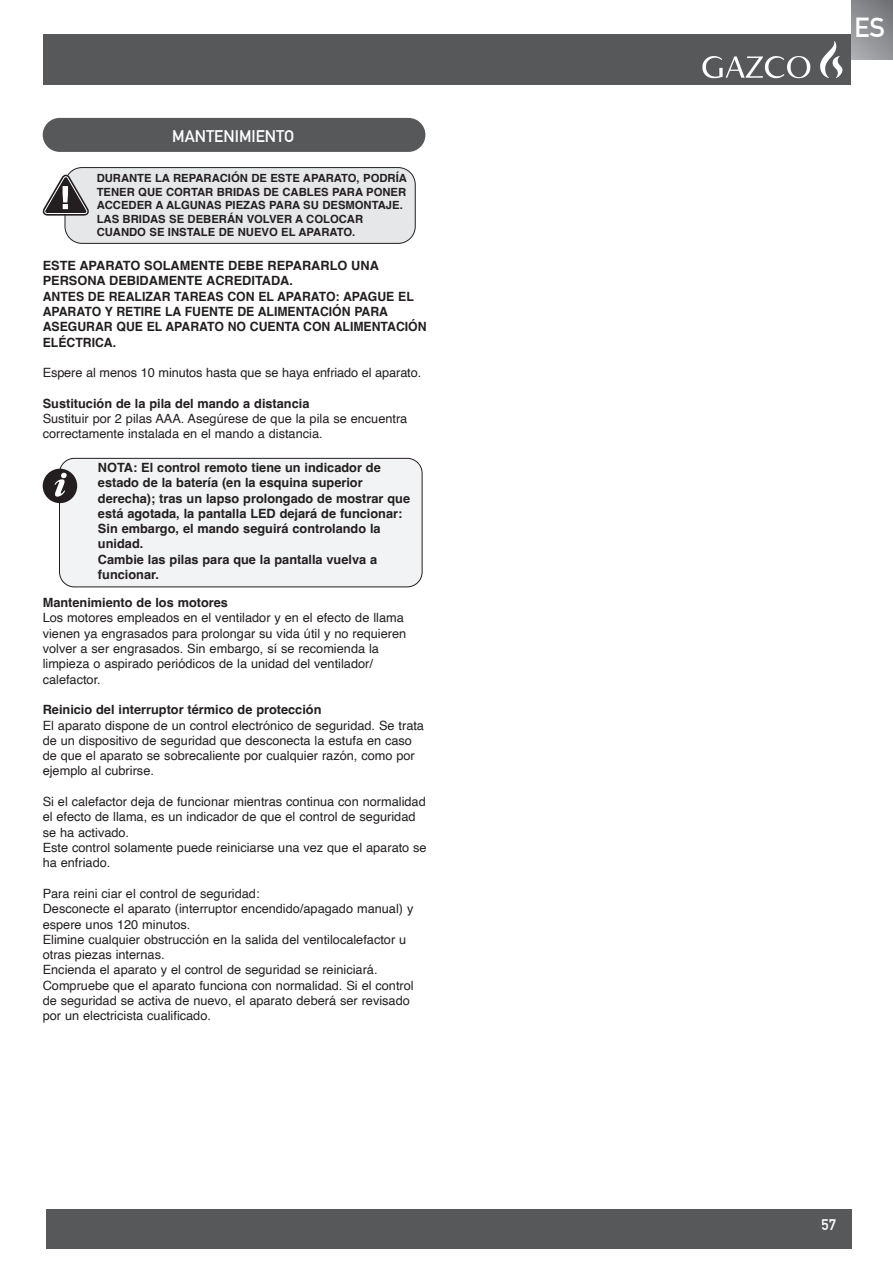
<style>
.page{position:relative;width:893px;height:1263px;background:#fff}
.page>*{position:absolute;margin:0;border:0;box-sizing:border-box;transform-origin:0 0}
.t1{font:700 27px "DIN Alternate";color:#fff}
.t2{font:700 16.5px "DIN Alternate";color:#fff}
.t3{font:700 15px "DIN Alternate";color:#fff}
.t4{font:12.75px/15.3px "Helvetica";color:#231f20}
.t5{font:700 12.75px/15.3px "Helvetica";color:#231f20}
.t6{font:700 11.25px/13.5px "Helvetica";color:#231f20}
</style>
<div class="page">
<div style="left:43px;top:35px;width:807px;height:50px;background:#57585a"></div>
<div style="left:46px;top:1209px;width:805px;height:39px;background:#57585a"></div>
<img style="left:820px;top:44px;width:14px;height:34px">
<div style="left:43px;top:118px;width:382px;height:34px;background:#57585a;border-radius:17px"></div>
<div style="left:65px;top:168px;width:350px;height:75px;background:#e6e7e9;border-radius:17px"></div>
<div style="left:65px;top:167px;width:351px;height:77px;border:1px solid #231f20;border-radius:17px"></div>
<svg style="left:42px;top:174px;width:47px;height:42px"></svg>
<div style="left:59px;top:458px;width:363px;height:129px;background:#f2f3f4;border-radius:15px"></div>
<div style="left:59px;top:458px;width:363px;height:129px;border:1px solid #231f20;border-radius:15px"></div>
<div style="left:43px;top:469px;width:34px;height:34px;background:#231f20;border-radius:50%"></div>
<svg style="left:55px;top:473px;width:12px;height:24px"></svg>
<div style="left:851px;top:0;width:42px;height:60px;background:linear-gradient(to bottom,#7a7c7f,#a2a3a7)"></div>
<p class="t2" style="left:172px;top:124px;width:124px">MANTENIMIENTO</p>
<p class="t6" style="left:97px;top:173px;width:312px">DURANTE LA REPARACIÓN DE ESTE APARATO, PODRÍA TENER QUE CORTAR BRIDAS DE CABLES PARA PONER ACCEDER A ALGUNAS PIEZAS PARA SU DESMONTAJE.<br>LAS BRIDAS SE DEBERÁN VOLVER A COLOCAR CUANDO SE INSTALE DE NUEVO EL APARATO.</p>
<p class="t5" style="left:43px;top:259px;width:385px">ESTE APARATO SOLAMENTE DEBE REPARARLO UNA PERSONA DEBIDAMENTE ACREDITADA.<br>ANTES DE REALIZAR TAREAS CON EL APARATO: APAGUE EL APARATO Y RETIRE LA FUENTE DE ALIMENTACIÓN PARA ASEGURAR QUE EL APARATO NO CUENTA CON ALIMENTACIÓN ELÉCTRICA.</p>
<p class="t4" style="left:43px;top:365px;width:380px">Espere al menos 10 minutos hasta que se haya enfriado el aparato.</p>
<p class="t5" style="left:43px;top:397px;width:268px">Sustitución de la pila del mando a distancia</p>
<p class="t4" style="left:43px;top:411px;width:366px">Sustituir por 2 pilas AAA. Asegúrese de que la pila se encuentra correctamente instalada en el mando a distancia.</p>
<p class="t5" style="left:98px;top:461px;width:314px">NOTA: El control remoto tiene un indicador de estado de la batería (en la esquina superior derecha); tras un lapso prolongado de mostrar que está agotada, la pantalla LED dejará de funcionar:<br>Sin embargo, el mando seguirá controlando la unidad.<br>Cambie las pilas para que la pantalla vuelva a funcionar.</p>
<p class="t5" style="left:43px;top:596px;width:187px">Mantenimiento de los motores</p>
<p class="t4" style="left:43px;top:611px;width:365px">Los motores empleados en el ventilador y en el efecto de llama vienen ya engrasados para prolongar su vida útil y no requieren volver a ser engrasados. Sin embargo, sí se recomienda la limpieza o aspirado periódicos de la unidad del ventilador/ calefactor.</p>
<p class="t5" style="left:43px;top:703px;width:280px">Reinicio del interruptor térmico de protección</p>
<p class="t4" style="left:43px;top:718px;width:383px">El aparato dispone de un control electrónico de seguridad. Se trata de un dispositivo de seguridad que desconecta la estufa en caso de que el aparato se sobrecaliente por cualquier razón, como por ejemplo al cubrirse.</p>
<p class="t4" style="left:43px;top:794px;width:385px">Si el calefactor deja de funcionar mientras continua con normalidad el efecto de llama, es un indicador de que el control de seguridad se ha activado.<br>Este control solamente puede reiniciarse una vez que el aparato se ha enfriado.</p>
<p class="t4" style="left:43px;top:886px;width:373px">Para reini ciar el control de seguridad:<br>Desconecte el aparato (interruptor encendido/apagado manual) y espere unos 120 minutos.<br>Elimine cualquier obstrucción en la salida del ventilocalefactor u otras piezas internas.<br>Encienda el aparato y el control de seguridad se reiniciará.<br>Compruebe que el aparato funciona con normalidad. Si el control de seguridad se activa de nuevo, el aparato deberá ser revisado por un electricista cualificado.</p>
<h1 class="t1" style="left:854px;top:7px;width:32px">ES</h1>
<p class="t3" style="left:821px;top:1213px;width:16px">57</p>
</div>
